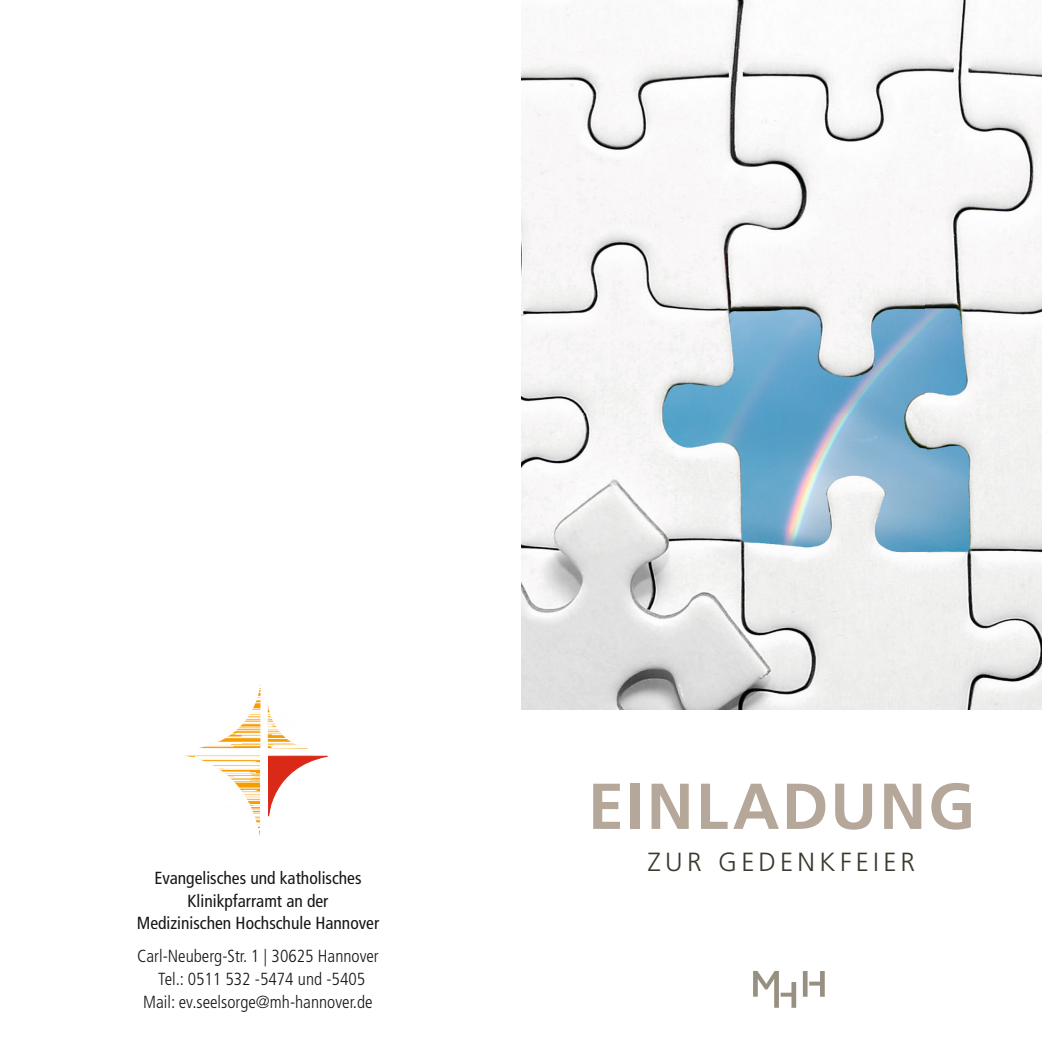
<style>
.page{position:relative;width:1042px;height:1042px;background:#fff}
.page>*{position:absolute;margin:0;border:0;box-sizing:border-box;transform-origin:0 0}
.t1{font:700 64.75px "Frutiger LT Pro";letter-spacing:.035em;color:#b5a89a}
.t2{font:300 26.25px "Frutiger LT Std";letter-spacing:.16em;color:#39392c}
.t3{font:300 condensed 17.5px/22.8px "Frutiger LT Std";color:#151616;text-align:center}
.t4{font:condensed 17.5px/22.8px "Frutiger LT Std";color:#151616;text-align:center}
</style>
<div class="page">
<img style="left:521px;top:0;width:521px;height:709px">
<svg style="left:185px;top:755px;width:143px;height:81px"></svg>
<svg style="left:199px;top:684px;width:107px;height:64px"></svg>
<svg style="left:753px;top:971px;width:43px;height:37px"></svg>
<svg style="left:803px;top:971px;width:22px;height:25px"></svg>
<p class="t4" style="left:137px;top:866px;width:244px">Evangelisches und katholisches<br>Klinikpfarramt an der<br>Medizinischen Hochschule Hannover</p>
<p class="t3" style="left:137px;top:945px;width:243px">Carl-Neuberg-Str. 1 | 30625 Hannover<br>Tel.: 0511 532 -5474 und -5405<br>Mail: ev.seelsorge@mh-hannover.de</p>
<h1 class="t1" style="left:588px;top:768px;width:389px">EINLADUNG</h1>
<h2 class="t2" style="left:648px;top:847px;width:268px">ZUR GEDENKFEIER</h2>
</div>
